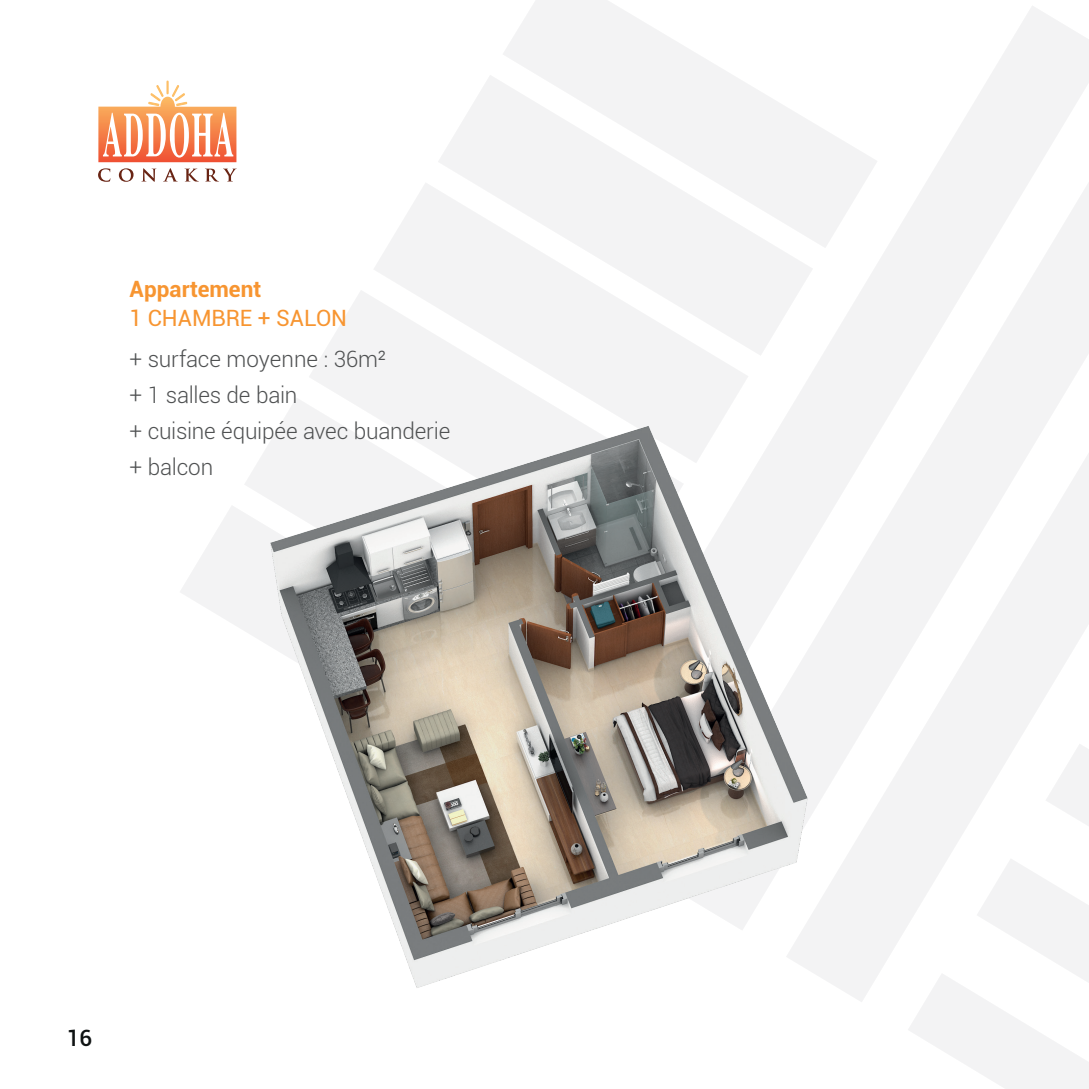
<style>
.page{position:relative;width:1089px;height:1089px;background:#fff}
.page>*{position:absolute;margin:0;border:0;box-sizing:border-box;transform-origin:0 0}
.t1{font:300 22.5px/36px "Roboto";letter-spacing:-.01em;color:#4f5152}
.t2{font:22.5px "Roboto";letter-spacing:-.005em;color:#f79531}
.t3{font:700 22.5px "Roboto";color:#f79531}
.t4{font:500 22.5px "Roboto";color:#0f1313}
</style>
<div class="page">
<svg style="left:990px;top:6px;width:99px;height:71px;fill:#f3f3f4"></svg>
<svg style="left:947px;top:77px;width:142px;height:72px;fill:#f3f3f4"></svg>
<svg style="left:815px;top:149px;width:274px;height:820px;fill:#f3f3f4"></svg>
<svg style="left:907px;top:743px;width:182px;height:346px"></svg>
<svg style="left:503px;top:0;width:374px;height:248px"></svg>
<svg style="left:438px;top:75px;width:375px;height:280px;fill:#f3f3f4"></svg>
<svg style="left:374px;top:182px;width:374px;height:187px;fill:#f3f3f4"></svg>
<svg style="left:314px;top:290px;width:370px;height:79px;fill:#f3f3f4"></svg>
<svg style="left:180px;top:548px;width:27px;height:60px;fill:#f4f4f5"></svg>
<svg style="left:98px;top:81px;width:138px;height:81px"></svg>
<svg style="left:98px;top:168px;width:12px;height:14px"></svg>
<svg style="left:119px;top:168px;width:14px;height:14px"></svg>
<svg style="left:141px;top:168px;width:15px;height:14px"></svg>
<svg style="left:164px;top:168px;width:13px;height:13px"></svg>
<svg style="left:185px;top:169px;width:13px;height:12px"></svg>
<svg style="left:206px;top:169px;width:30px;height:12px"></svg>
<img style="left:207px;top:369px;width:674px;height:633px">
<p class="t3" style="left:130px;top:273px;width:133px">Appartement</p>
<p class="t2" style="left:130px;top:302px;width:219px">1 CHAMBRE + SALON</p>
<p class="t1" style="left:130px;top:340px;width:322px">+ surface moyenne : 36m²<br>+ 1 salles de bain<br>+ cuisine équipée avec buanderie + balcon</p>
<p class="t4" style="left:67px;top:1021px;width:27px">16</p>
</div>
